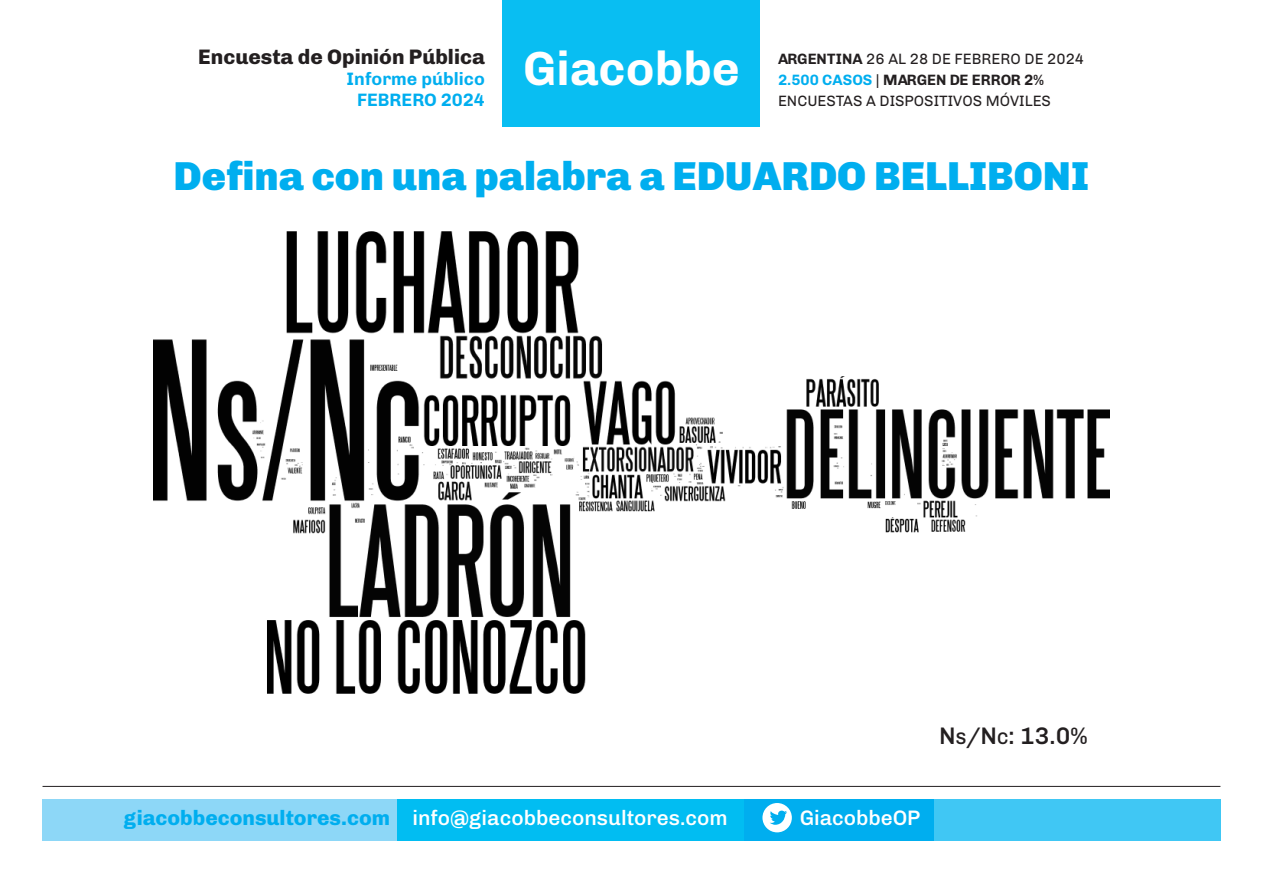
<style>
.page{position:relative;width:1263px;height:893px;background:#fff}
.page>*{position:absolute;margin:0;border:0;box-sizing:border-box;transform-origin:0 0}
.t1{font:700 48px "Chivo";color:#fff}
.t2{font:900 40.5px "Chivo";color:#00aeef}
.t3{font:500 24px "Chivo";color:#231f20}
.t4{font:500 21px "Chivo";color:#fff}
.t5{font:800 21px "Chivo";color:#231f20}
.t6{font:700 18px/21px "Chivo";color:#00aeef;text-align:right}
.t7{font:15px/21px "Chivo";color:#231f20}
.s1{font-weight:700}
.s2{font-weight:700;color:#00aeef}
.s3{font-size:16.8px}
.s4{font-weight:800;color:#00aeef}
</style>
<div class="page">
<div style="left:43px;top:799px;width:1177px;height:42px;background:#00aeef"></div>
<div style="left:43px;top:799px;width:358px;height:42px;background:#8dd7f7"></div>
<div style="left:934px;top:799px;width:286px;height:42px;background:#40c7f4"></div>
<div style="left:398px;top:799px;width:346px;height:42px;background:#01bdf2"></div>
<div style="left:762px;top:803px;width:30px;height:29px;background:#fff;border-radius:50%"></div>
<svg style="left:770px;top:811px;width:17px;height:14px"></svg>
<div style="left:503px;top:0;width:257px;height:127px;background:#09bef2"></div>
<hr style="left:43px;top:786px;width:1177px;height:1px;background:#231f20">
<img style="left:153px;top:231px;width:957px;height:463px">
<h3 class="t5" style="left:198px;top:40px;width:288px">Encuesta de Opinión Pública</h3>
<p class="t6" style="left:346px;top:67px;width:140px">Informe público<br>FEBRERO 2024</p>
<h1 class="t1" style="left:523px;top:31px;width:218px">Giacobbe</h1>
<p class="t7" style="left:778px;top:47px;width:308px"><span class="s1">ARGENTINA</span> 26 AL 28 DE FEBRERO DE 2024<br><span class="s2">2.500 CASOS</span> | <span class="s1">MARGEN DE ERROR 2%<br></span>ENCUESTAS A DISPOSITIVOS MÓVILES</p>
<p class="t2" style="left:174px;top:143px;width:917px">Defina con una palabra a EDUARDO BELLIBONI</p>
<p class="t3" style="left:939px;top:717px;width:150px">N<span class="s3">s</span>/N<span class="s3">c</span>: 13.0%</p>
<h3 class="t4" style="left:124px;top:801px;width:605px"><span class="s4">giacobbeconsultores.com</span> info@giacobbeconsultores.com</h3>
<h3 class="t4" style="left:800px;top:801px;width:122px">GiacobbeOP</h3>
</div>
